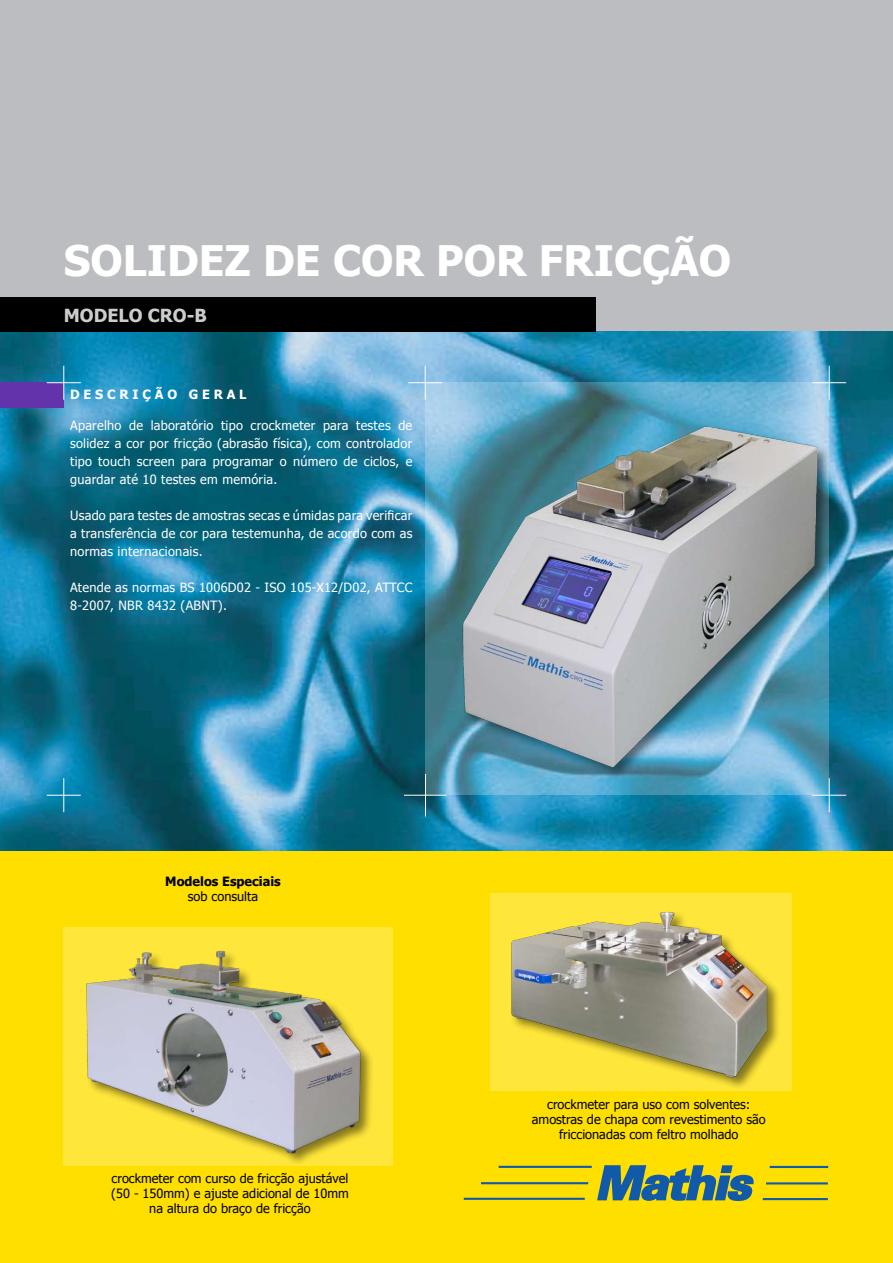
<style>
.page{position:relative;width:893px;height:1263px;background:#fff}
.page>*{position:absolute;margin:0;border:0;box-sizing:border-box;transform-origin:0 0}
.t1{font:700 42px "Tahoma";color:#fff}
.t2{font:700 18px "Tahoma";color:#ccc}
.t3{font:12.75px/18px "Tahoma";letter-spacing:.02em;color:#fff;text-align:justify}
.t4{font:12.75px/15px "Tahoma";color:#000;text-align:center}
.t5{font:700 12.75px "Tahoma";color:#000}
.t6{font:700 12.75px "Tahoma";letter-spacing:.3em;color:#fff}
</style>
<div class="page">
<div style="left:0;top:0;width:893px;height:850px;background:#bcbdc0"></div>
<div style="left:0;top:850px;width:893px;height:413px;background:#ffdf00"></div>
<img style="left:0;top:332px;width:893px;height:518px">
<svg style="left:425px;top:383px;width:404px;height:412px;background:#68a8c5"></svg>
<div style="left:0;top:383px;width:64px;height:25px;background:#6333ab"></div>
<svg style="left:597px;top:1165px;width:157px;height:36px"></svg>
<hr style="left:464px;top:1198px;width:121px;height:2px;background:#115aa9">
<hr style="left:499px;top:1166px;width:93px;height:2px;background:#115aa9">
<hr style="left:481px;top:1182px;width:107px;height:2px;background:#115aa9">
<hr style="left:763px;top:1198px;width:65px;height:2px;background:#115aa9">
<hr style="left:770px;top:1166px;width:58px;height:2px;background:#115aa9">
<hr style="left:766px;top:1182px;width:62px;height:2px;background:#115aa9">
<hr style="left:63px;top:366px;width:1px;height:34px;background:#fff">
<hr style="left:47px;top:382px;width:34px;height:1px;background:#fff">
<hr style="left:829px;top:366px;width:1px;height:34px;background:#fff">
<hr style="left:812px;top:382px;width:34px;height:1px;background:#fff">
<hr style="left:425px;top:366px;width:1px;height:34px;background:#fff">
<hr style="left:408px;top:382px;width:34px;height:1px;background:#fff">
<hr style="left:63px;top:778px;width:1px;height:34px;background:#fff">
<hr style="left:47px;top:795px;width:34px;height:1px;background:#fff">
<hr style="left:425px;top:774px;width:1px;height:42px;background:#fff">
<hr style="left:404px;top:795px;width:42px;height:1px;background:#fff">
<div style="left:460px;top:424px;width:430px;height:404px;background:#000;opacity:.48"></div>
<img style="left:434px;top:401px;width:407px;height:378px">
<div style="left:63px;top:927px;width:329px;height:239px;background:#ffe63a"></div>
<div style="left:84px;top:949px;width:339px;height:248px;background:#000;opacity:.48"></div>
<img style="left:84px;top:949px;width:291px;height:213px">
<div style="left:490px;top:893px;width:302px;height:198px;background:#ffe63a"></div>
<div style="left:509px;top:910px;width:313px;height:207px;background:#000;opacity:.48"></div>
<img style="left:509px;top:910px;width:271px;height:175px">
<div style="left:0;top:298px;width:595px;height:34px;background:#000"></div>
<h1 class="t1" style="left:64px;top:231px;width:526px">SOLIDEZ de COR por fric</h1>
<h1 class="t1" style="left:642px;top:231px;width:84px">ção</h1>
<h2 class="t2" style="left:64px;top:302px;width:30px">Modelo</h2>
<h2 class="t2" style="left:148px;top:302px;width:61px">CRO-B</h2>
<p class="t6" style="left:70px;top:385px;width:178px">DESCRIÇÃO GERAL</p>
<p class="t3" style="left:70px;top:415px;width:344px">Aparelho de laboratório tipo crockmeter para testes de solidez a cor por fricção (abrasão física), com controlador tipo touch screen para programar o número de ciclos, e guardar até 10 testes em memória.</p>
<p class="t3" style="left:70px;top:505px;width:344px">Usado para testes de amostras secas e úmidas para verificar a transferência de cor para testemunha, de acordo com as normas internacionais.</p>
<p class="t3" style="left:70px;top:577px;width:344px">Atende as normas BS 1006D02 - ISO 105-X12/D02, ATTCC<br>8-2007, NBR 8432 (ABNT).</p>
<p class="t5" style="left:165px;top:872px;width:117px">Modelos Especiais</p>
<p class="t4" style="left:188px;top:888px;width:72px">sob consulta</p>
<p class="t4" style="left:111px;top:1171px;width:239px">crockmeter com curso de fricção ajustável (50 - 150mm) e ajuste adicional de 10mm na altura do braço de fricção</p>
<p class="t4" style="left:532px;top:1096px;width:235px">crockmeter para uso com solventes: amostras de chapa com revestimento são friccionadas com feltro molhado</p>
</div>
